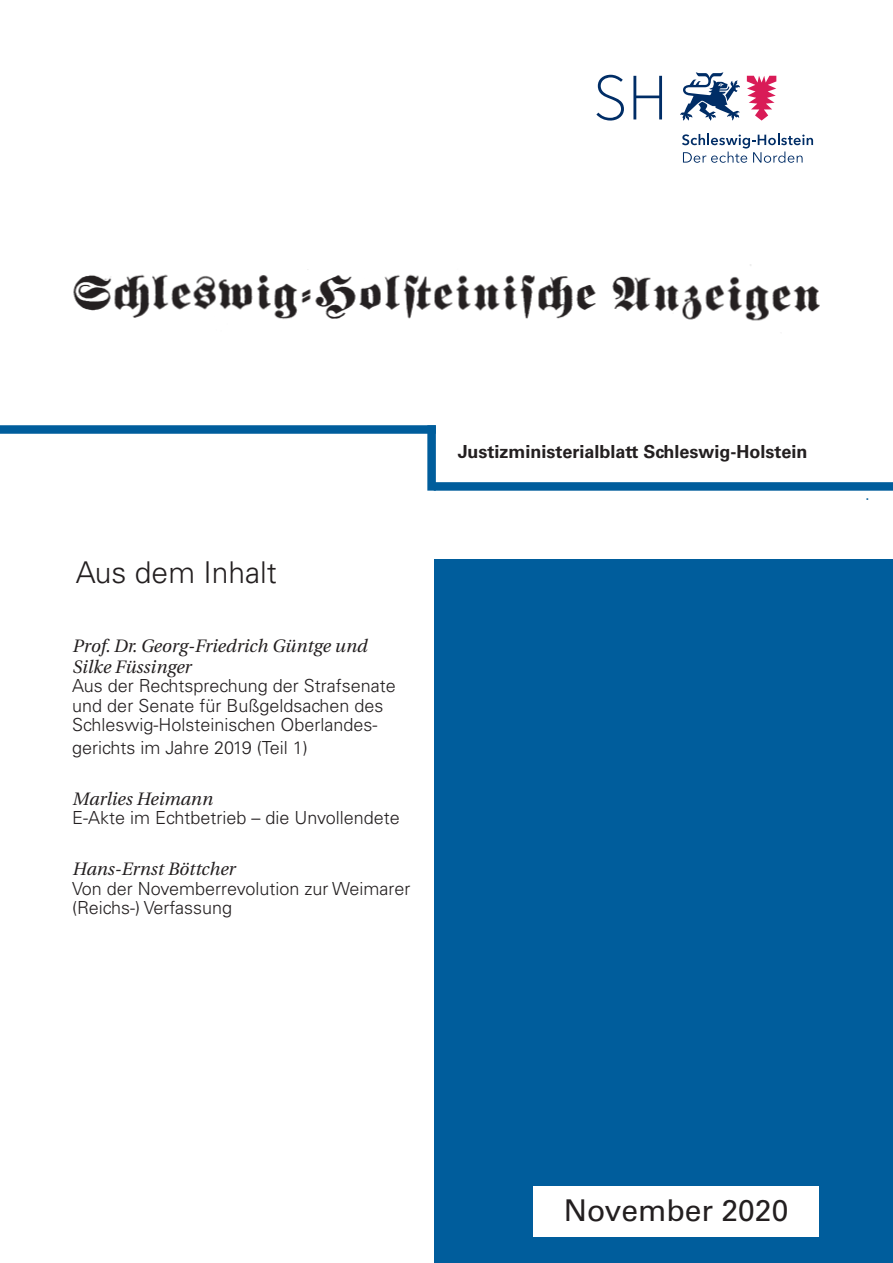
<style>
.page{position:relative;width:893px;height:1263px;background:#fff}
.page>*{position:absolute;margin:0;border:0;box-sizing:border-box;transform-origin:0 0}
.t1{font:30px "Univers";color:#231f20}
.t2{font:300 30px "Univers";color:#231f20}
.t3{font:300 18px/19.5px "Univers";color:#231f20}
.t4{font:italic 18px "Utopia";color:#231f20}
.Absatzformat_1{font:700 18px "Univers";color:#231f20}
</style>
<div class="page">
<div style="left:15px;top:560px;width:878px;height:703px;background:#005d9c"></div>
<img style="left:73px;top:264px;width:747px;height:57px">
<div style="left:533px;top:1186px;width:286px;height:50px;background:#fff"></div>
<div style="left:0;top:559px;width:434px;height:704px;background:#fff"></div>
<svg style="left:682px;top:134px;width:131px;height:29px"></svg>
<svg style="left:596px;top:75px;width:28px;height:46px"></svg>
<svg style="left:633px;top:76px;width:29px;height:43px"></svg>
<svg style="left:747px;top:76px;width:29px;height:45px"></svg>
<svg style="left:680px;top:72px;width:60px;height:49px"></svg>
<div style="left:434px;top:482px;width:459px;height:9px;background:#005d9c"></div>
<div style="left:0;top:425px;width:436px;height:9px;background:#005d9c"></div>
<div style="left:427px;top:425px;width:9px;height:66px;background:#005d9c"></div>
<p class="t2" style="left:76px;top:554px;width:203px">Aus dem Inhalt</p>
<p class="t4" style="left:72px;top:636px;width:296px">Prof. Dr. Georg-Friedrich Güntge und</p>
<p class="t4" style="left:72px;top:657px;width:120px">Silke Füssinger</p>
<p class="t3" style="left:72px;top:676px;width:325px">Aus der Rechtsprechung der Strafsenate</p>
<p class="t3" style="left:72px;top:695px;width:313px">und der Senate für Bußgeldsachen des</p>
<p class="t3" style="left:72px;top:715px;width:307px">Schleswig-Holsteinischen Oberlandes-</p>
<p class="t3" style="left:72px;top:737px;width:237px">gerichts im Jahre 2019 (Teil 1)</p>
<p class="t4" style="left:72px;top:789px;width:142px">Marlies Heimann</p>
<p class="t3" style="left:72px;top:808px;width:329px">E-Akte im Echtbetrieb – die Unvollendete</p>
<p class="t4" style="left:72px;top:859px;width:164px">Hans-Ernst Böttcher</p>
<p class="t3" style="left:72px;top:878px;width:340px">Von der Novemberrevolution zur Weimarer (Reichs-) Verfassung</p>
<p class="Absatzformat_1" style="left:458px;top:441px;width:351px">Justizministerialblatt Schleswig-Holstein</p>
<p class="t1" style="left:564px;top:1193px;width:226px">November 2020</p>
</div>
